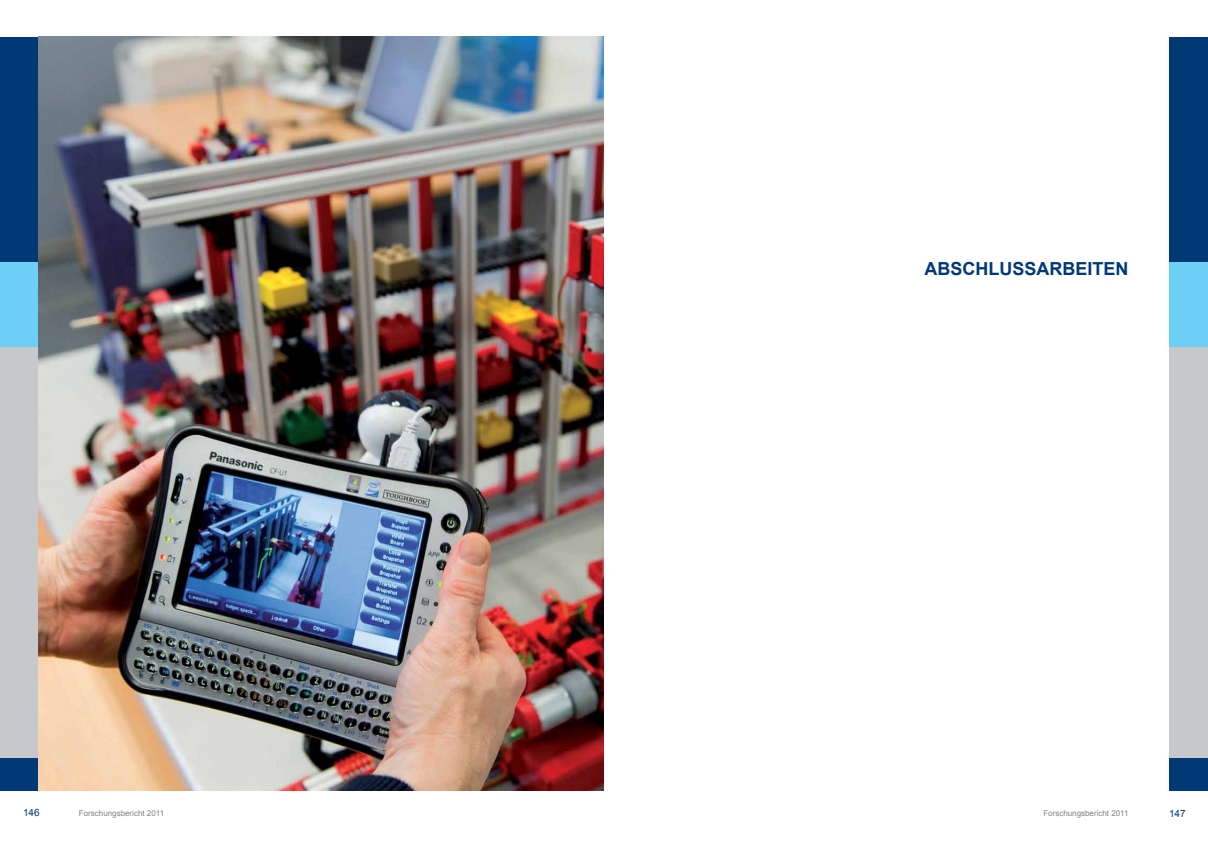
<style>
.page{position:relative;width:1208px;height:859px;background:#fff}
.page>*{position:absolute;margin:0;border:0;box-sizing:border-box;transform-origin:0 0}
.t1{font:700 18px "Arial";color:#003976}
.t2{font:10px "Arial";color:#003976}
.t3{font:8px "Arial";color:#808285}
</style>
<div class="page">
<div style="left:0;top:748px;width:39px;height:43px;background:#003976"></div>
<div style="left:0;top:304px;width:39px;height:454px;background:#c7c8ca"></div>
<div style="left:0;top:172px;width:39px;height:175px;background:#6dcff6"></div>
<div style="left:0;top:37px;width:39px;height:224px;background:#003976"></div>
<div style="left:1169px;top:748px;width:39px;height:43px;background:#003976"></div>
<div style="left:1169px;top:304px;width:39px;height:454px;background:#c7c8ca"></div>
<div style="left:1169px;top:172px;width:39px;height:175px;background:#6dcff6"></div>
<div style="left:1169px;top:37px;width:39px;height:224px;background:#003976"></div>
<img style="left:38px;top:37px;width:566px;height:754px">
<h1 class="t1" style="left:924px;top:256px;width:13px">ABSCHLUSSARBEITEN</h1>
<p class="t2" style="left:23px;top:806px;width:18px">146</p>
<p class="t3" style="left:79px;top:808px;width:87px">Forschungsbericht 2011</p>
<p class="t3" style="left:1043px;top:808px;width:87px">Forschungsbericht 2011</p>
<p class="t2" style="left:1169px;top:807px;width:18px">147</p>
</div>
